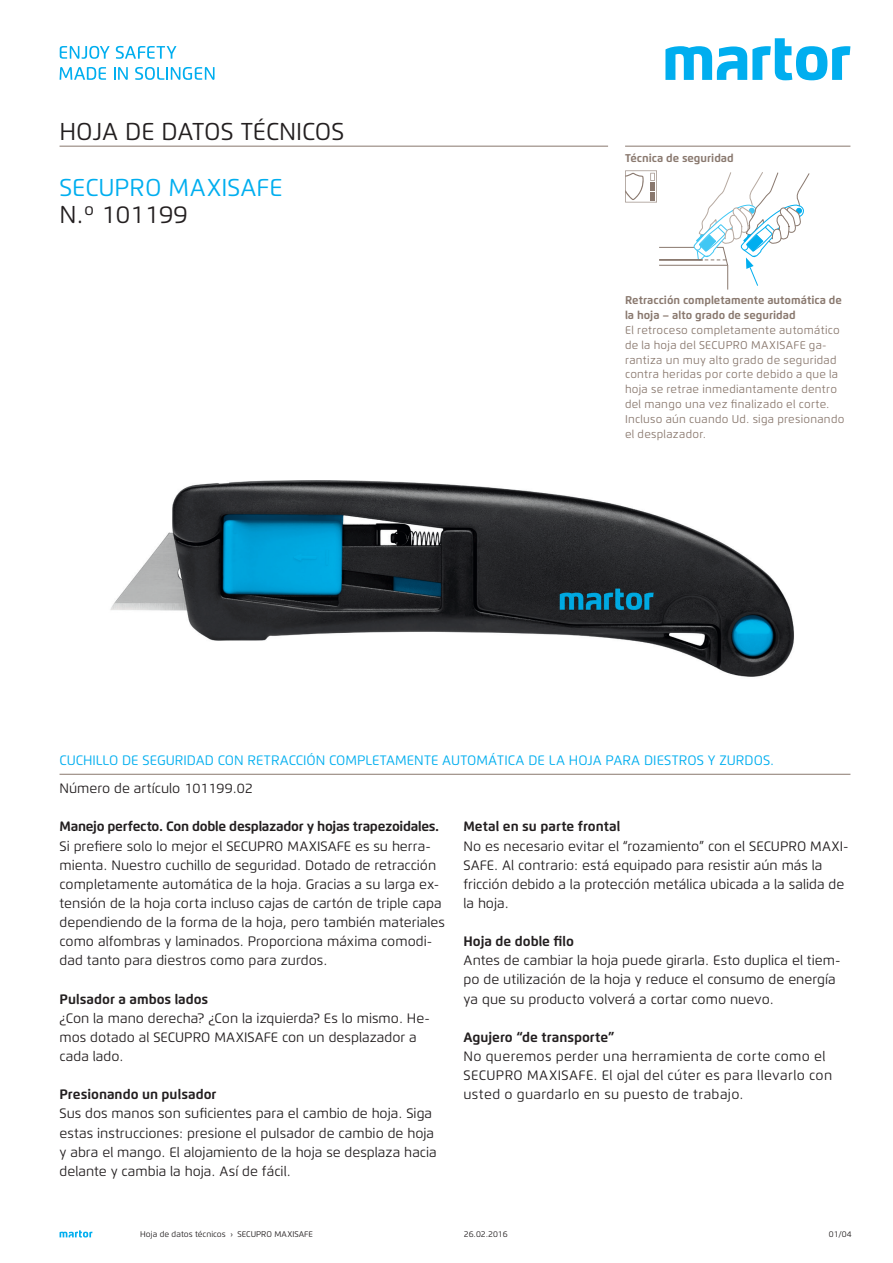
<style>
.page{position:relative;width:893px;height:1263px;background:#fff}
.page>*{position:absolute;margin:0;border:0;box-sizing:border-box;transform-origin:0 0}
.t1{font:24.3px "Flexo";color:#231f20}
.t2{font:24.3px "Flexo";color:#00aeef}
.t3{font:13.65px/19.2px "Flexo";color:#231f20}
.t4{font:13.65px/19.2px "Flexo";letter-spacing:.025em;color:#231f20}
.t5{font:700 13.65px "Flexo";color:#231f20}
.t6{font:13.65px "Flexo";color:#00aeef}
.t7{font:700 13.65px "Flexo";letter-spacing:-.02em;color:#231f20}
.t8{font:11.25px/14.9px "Flexo";letter-spacing:.025em;color:#89786e}
.t9{font:700 11.25px/14.9px "Flexo";color:#89786e}
.t10{font:8.25px "Flexo";color:#231f20}
</style>
<div class="page">
<svg style="left:60px;top:1230px;width:32px;height:7px"></svg>
<img style="left:110px;top:480px;width:684px;height:197px">
<svg style="left:625px;top:171px;width:185px;height:119px"></svg>
<div style="left:650px;top:192px;width:5px;height:8px;background:#89786e"></div>
<div style="left:650px;top:182px;width:5px;height:8px;background:#89786e"></div>
<svg style="left:665px;top:38px;width:185px;height:42px"></svg>
<svg style="left:60px;top:46px;width:50px;height:13px"></svg>
<svg style="left:116px;top:46px;width:60px;height:13px"></svg>
<svg style="left:60px;top:67px;width:46px;height:13px"></svg>
<svg style="left:114px;top:67px;width:14px;height:13px"></svg>
<svg style="left:135px;top:67px;width:80px;height:13px"></svg>
<hr style="left:60px;top:774px;width:790px;height:1px;background:#89786e">
<hr style="left:625px;top:146px;width:225px;height:1px;background:#89786e">
<hr style="left:60px;top:146px;width:548px;height:1px;background:#89786e">
<h1 class="t1" style="left:60px;top:117px;width:286px">HOJA DE DATOS TÉCNICOS</h1>
<h1 class="t2" style="left:60px;top:172px;width:224px">SECUPRO MAXISAFE</h1>
<h1 class="t1" style="left:60px;top:200px;width:130px">N.º 101199</h1>
<p class="t9" style="left:625px;top:150px;width:110px">Técnica de seguridad</p>
<p class="t9" style="left:625px;top:293px;width:218px">Retracción completamente automática de la hoja – alto grado de seguridad</p>
<p class="t8" style="left:625px;top:322px;width:221px">El retroceso completamente automático de la hoja del SECUPRO MAXISAFE ga&shy;rantiza un muy alto grado de seguridad contra heridas por corte debido a que la hoja se retrae inmediantamente dentro del mango una vez finalizado el corte.<br>Incluso aún cuando Ud. siga presionando el desplazador.</p>
<p class="t6" style="left:60px;top:752px;width:716px">CUCHILLO DE SEGURIDAD CON RETRACCIÓN COMPLETAMENTE AUTOMÁTICA DE LA HOJA PARA DIESTROS Y ZURDOS.</p>
<p class="t3" style="left:60px;top:779px;width:195px">Número de artículo 101199.02</p>
<p class="t7" style="left:60px;top:818px;width:381px">Manejo perfecto. Con doble desplazador y hojas trapezoidales.</p>
<p class="t3" style="left:60px;top:836px;width:387px">Si prefiere solo lo mejor el SECUPRO MAXISAFE es su herra&shy;mienta. Nuestro cuchillo de seguridad. Dotado de retracción completamente automática de la hoja. Gracias a su larga ex&shy;tensión de la hoja corta incluso cajas de cartón de triple capa dependiendo de la forma de la hoja, pero también materiales como alfombras y laminados. Proporciona máxima comodi&shy;dad tanto para diestros como para zurdos.</p>
<p class="t5" style="left:60px;top:990px;width:150px">Pulsador a ambos lados</p>
<p class="t3" style="left:60px;top:1008px;width:372px">¿Con la mano derecha? ¿Con la izquierda? Es lo mismo. He&shy;mos dotado al SECUPRO MAXISAFE con un desplazador a cada lado.</p>
<p class="t5" style="left:60px;top:1086px;width:159px">Presionando un pulsador</p>
<p class="t3" style="left:60px;top:1104px;width:379px">Sus dos manos son suficientes para el cambio de hoja. Siga estas instrucciones: presione el pulsador de cambio de hoja y abra el mango. El alojamiento de la hoja se desplaza hacia delante y cambia la hoja. Así de fácil.</p>
<p class="t5" style="left:463px;top:818px;width:158px">Metal en su parte frontal</p>
<p class="t3" style="left:463px;top:836px;width:387px">No es necesario evitar el “rozamiento” con el SECUPRO MAXI-SAFE. Al contrario: está equipado para resistir aún más la fricción debido a la protección metálica ubicada a la salida de la hoja.</p>
<p class="t5" style="left:463px;top:933px;width:112px">Hoja de doble filo</p>
<p class="t3" style="left:463px;top:951px;width:379px">Antes de cambiar la hoja puede girarla. Esto duplica el tiem&shy;po de utilización de la hoja y reduce el consumo de energía ya que su producto volverá a cortar como nuevo.</p>
<p class="t5" style="left:463px;top:1029px;width:152px">Agujero “de transporte”</p>
<p class="t4" style="left:463px;top:1046px;width:370px">No queremos perder una herramienta de corte como el<br>SECUPRO MAXISAFE. El ojal del cúter es para llevarlo con usted o guardarlo en su puesto de trabajo.</p>
<p class="t10" style="left:140px;top:1229px;width:174px">Hoja de datos técnicos › SECUPRO MAXISAFE</p>
<p class="t10" style="left:464px;top:1229px;width:45px">26.02.2016</p>
<p class="t10" style="left:829px;top:1229px;width:24px">01/04</p>
</div>
